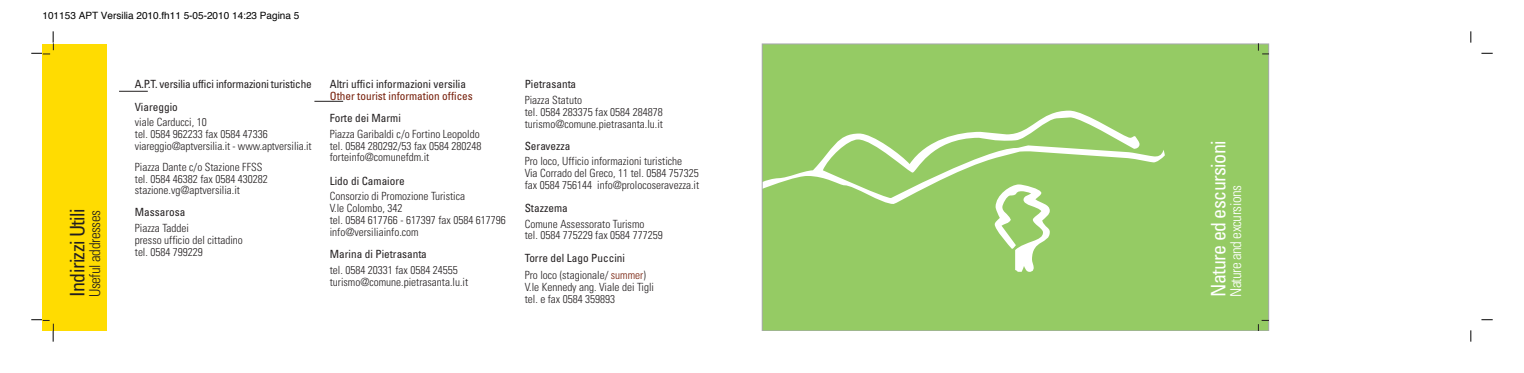
<style>
.page{position:relative;width:1524px;height:373px;background:#fff}
.page>*{position:absolute;margin:0;border:0;box-sizing:border-box;transform-origin:0 0}
.t1{font:condensed 20px "Univers";letter-spacing:-.03em;color:#fff}
.t2{font:condensed 20px "Univers";letter-spacing:-.03em;color:#231f20}
.t3{font:300 condensed 15px "Univers";letter-spacing:-.03em;color:#fff}
.t4{font:300 condensed 15px "Univers";letter-spacing:-.03em;color:#231f20}
.t5{font:300 condensed 11.25px/11.9px "Univers";color:#231f20}
.t6{font:condensed 11.25px/22.5px "Univers";color:#231f20}
.t7{font:condensed 11.25px "Univers";color:#751d08}
.t8{font:10px "Helvetica";color:#000}
.s1{font-weight:400}
.s2{color:#751d08}
</style>
<div class="page">
<svg style="left:1470px;top:31px;width:1px;height:12px"></svg>
<div style="left:762px;top:44px;width:506px;height:286px;background:#95cb64"></div>
<svg style="left:764px;top:110px;width:401px;height:162px"></svg>
<div style="left:762px;top:44px;width:507px;height:286px;border:1px solid #a8a9ad"></div>
<div style="left:43px;top:44px;width:64px;height:286px;background:#ffdc01"></div>
<svg style="left:31px;top:31px;width:23px;height:24px"></svg>
<svg style="left:31px;top:319px;width:23px;height:22px"></svg>
<svg style="left:1258px;top:319px;width:11px;height:11px"></svg>
<svg style="left:1258px;top:43px;width:11px;height:12px"></svg>
<svg style="left:119px;top:91px;width:29px;height:1px"></svg>
<svg style="left:314px;top:101px;width:29px;height:1px"></svg>
<p class="t8" style="left:43px;top:11px;width:258px">101153 APT Versilia 2010.fh11 5-05-2010 14:23 Pagina 5</p>
<h1 class="t2" style="left:70px;top:296px;width:90px;rotate:-90deg">Indirizzi Utili</h1>
<h2 class="t4" style="left:89px;top:296px;width:88px;rotate:-90deg">Useful addresses</h2>
<p class="t6" style="left:135px;top:74px;width:178px">A.P.T. versilia uffici informazioni turistiche<br>Viareggio</p>
<p class="t5" style="left:135px;top:117px;width:178px">viale Carducci, 10<br>tel. 0584 962233 fax 0584 47336 viareggio@aptversilia.it - www.aptversilia.it</p>
<p class="t5" style="left:135px;top:162px;width:135px;line-height:11.5px">Piazza Dante c/o Stazione FFSS tel. 0584 46382 fax 0584 430282 stazione.vg@aptversilia.it</p>
<p class="t6" style="left:135px;top:202px;width:52px">Massarosa</p>
<p class="t5" style="left:135px;top:223px;width:110px">Piazza Taddei<br>presso ufficio del cittadino tel. 0584 799229</p>
<p class="t6" style="left:330px;top:74px;width:138px">Altri uffici informazioni versilia</p>
<p class="t7" style="left:330px;top:91px;width:145px">Other tourist information offices</p>
<p class="t6" style="left:330px;top:108px;width:73px">Forte dei Marmi</p>
<p class="t5" style="left:330px;top:129px;width:153px">Piazza Garibaldi c/o Fortino Leopoldo tel. 0584 280292/53 fax 0584 280248 forteinfo@comunefdm.it</p>
<p class="t6" style="left:330px;top:170px;width:76px">Lido di Camaiore</p>
<p class="t5" style="left:330px;top:191px;width:178px">Consorzio di Promozione Turistica<br>V.le Colombo, 342<br>tel. 0584 617766 - 617397 fax 0584 617796 info@versiliainfo.com</p>
<p class="t6" style="left:330px;top:243px;width:98px">Marina di Pietrasanta</p>
<p class="t5" style="left:330px;top:264px;width:140px">tel. 0584 20331 fax 0584 24555 turismo@comune.pietrasanta.lu.it</p>
<p class="t6" style="left:525px;top:74px;width:53px">Pietrasanta</p>
<p class="t5" style="left:525px;top:95px;width:140px">Piazza Statuto<br>tel. 0584 283375 fax 0584 284878 turismo@comune.pietrasanta.lu.it</p>
<p class="t6" style="left:525px;top:135px;width:47px">Seravezza</p>
<p class="t5" style="left:525px;top:156px;width:176px">Pro loco, Ufficio informazioni turistiche<br>Via Corrado del Greco, 11 tel. 0584 757325 fax 0584 756144 info@prolocoseravezza.it</p>
<p class="t6" style="left:525px;top:197px;width:45px">Stazzema</p>
<p class="t5" style="left:525px;top:218px;width:140px">Comune Assessorato Turismo<br>tel. 0584 775229 fax 0584 777259</p>
<p class="t5" style="left:525px;top:250px;width:123px;line-height:16.9px"><span class="s1">Torre del Lago Puccini<br></span>Pro loco (stagionale/ <span class="s2">summer</span>)</p>
<p class="t5" style="left:525px;top:281px;width:131px">V.le Kennedy ang. Viale dei Tigli tel. e fax 0584 359893</p>
<h1 class="t1" style="left:1211px;top:296px;width:158px;rotate:-90deg">Nature ed escursioni</h1>
<h2 class="t3" style="left:1230px;top:296px;width:113px;rotate:-90deg">Nature and excursions</h2>
</div>
